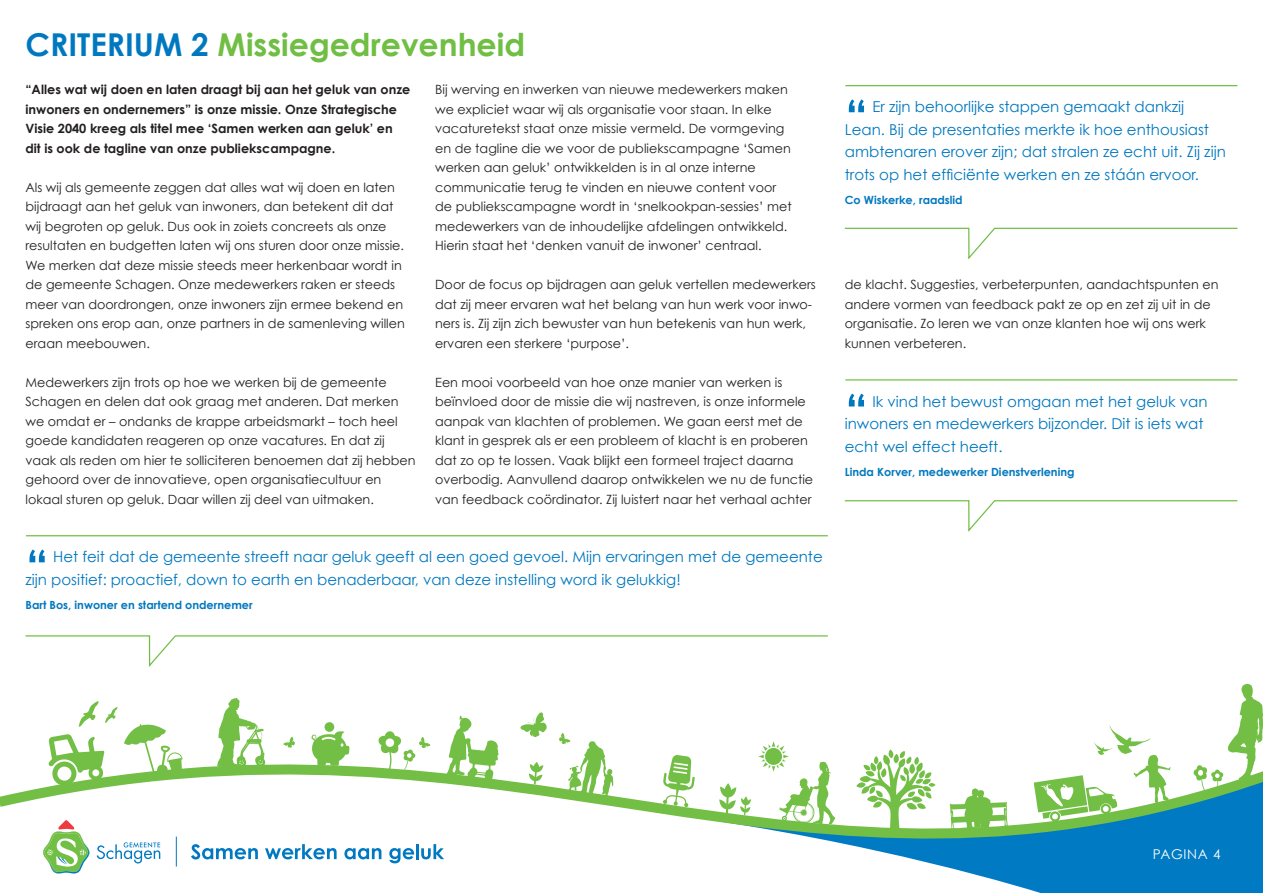
<style>
.page{position:relative;width:1263px;height:893px;background:#fff}
.page>*{position:absolute;margin:0;border:0;box-sizing:border-box;transform-origin:0 0}
.t1{font:700 31.5px "Century Gothic";color:#70be44}
.t2{font:15px/22.5px "Century Gothic";color:#0078bf}
.t3{font:13.5px "Century Gothic";letter-spacing:.05em;color:#fff}
.Bodycopy{font:12.75px/19.5px "Century Gothic";color:#231f20}
.Bodycopy-2{font:700 12.75px/19.5px "Century Gothic";color:#231f20}
.t4{font:700 11.25px "Century Gothic";color:#0078bf}
.s1{color:#0078bf}
</style>
<div class="page">
<svg style="left:0;top:683px;width:1263px;height:210px"></svg>
<svg style="left:1034px;top:725px;width:136px;height:97px"></svg>
<svg style="left:310px;top:722px;width:39px;height:44px"></svg>
<svg style="left:559px;top:733px;width:54px;height:64px"></svg>
<svg style="left:124px;top:722px;width:59px;height:55px"></svg>
<svg style="left:49px;top:734px;width:55px;height:53px"></svg>
<svg style="left:719px;top:783px;width:32px;height:32px"></svg>
<svg style="left:529px;top:762px;width:14px;height:22px"></svg>
<svg style="left:447px;top:716px;width:52px;height:65px"></svg>
<svg style="left:1193px;top:684px;width:70px;height:107px"></svg>
<svg style="left:663px;top:755px;width:32px;height:52px"></svg>
<svg style="left:191px;top:844px;width:67px;height:15px"></svg>
<svg style="left:265px;top:844px;width:72px;height:15px"></svg>
<svg style="left:344px;top:848px;width:37px;height:11px"></svg>
<svg style="left:389px;top:848px;width:25px;height:15px"></svg>
<hr style="left:416px;top:844px;width:3px;height:15px;background:#0079c2">
<svg style="left:421px;top:844px;width:23px;height:15px"></svg>
<svg style="left:176px;top:837px;width:1px;height:29px"></svg>
<svg style="left:97px;top:842px;width:63px;height:21px"></svg>
<svg style="left:43px;top:820px;width:46px;height:53px"></svg>
<svg style="left:29px;top:549px;width:16px;height:13px"></svg>
<svg style="left:25px;top:635px;width:803px;height:32px"></svg>
<svg style="left:844px;top:227px;width:394px;height:33px"></svg>
<svg style="left:844px;top:500px;width:394px;height:32px"></svg>
<hr style="left:26px;top:535px;width:802px;height:1px;background:#70be44">
<svg style="left:849px;top:99px;width:15px;height:13px"></svg>
<svg style="left:849px;top:394px;width:15px;height:12px"></svg>
<hr style="left:845px;top:85px;width:392px;height:1px;background:#70be44">
<hr style="left:845px;top:379px;width:392px;height:2px;background:#70be44">
<p class="t1" style="left:26px;top:24px;width:501px"><span class="s1">CRITERIUM 2</span> Missiegedrevenheid</p>
<p class="Bodycopy-2" style="left:26px;top:79px;width:386px">“Alles wat wij doen en laten draagt bij aan het geluk van onze inwoners en ondernemers” is onze missie. Onze Strategische Visie 2040 kreeg als titel mee ‘Samen werken aan geluk’ en dit is ook de tagline van onze publiekscampagne.</p>
<p class="Bodycopy" style="left:26px;top:177px;width:381px">Als wij als gemeente zeggen dat alles wat wij doen en laten bijdraagt aan het geluk van inwoners, dan betekent dit dat wij begroten op geluk. Dus ook in zoiets concreets als onze resultaten en budgetten laten wij ons sturen door onze missie.<br>We merken dat deze missie steeds meer herkenbaar wordt in de gemeente Schagen. Onze medewerkers raken er steeds meer van doordrongen, onze inwoners zijn ermee bekend en spreken ons erop aan, onze partners in de samenleving willen eraan meebouwen.</p>
<p class="Bodycopy" style="left:26px;top:372px;width:392px">Medewerkers zijn trots op hoe we werken bij de gemeente Schagen en delen dat ook graag met anderen. Dat merken we omdat er – ondanks de krappe arbeidsmarkt – toch heel goede kandidaten reageren op onze vacatures. En dat zij vaak als reden om hier te solliciteren benoemen dat zij hebben gehoord over de innovatieve, open organisatiecultuur en lokaal sturen op geluk. Daar willen zij deel van uitmaken.</p>
<p class="Bodycopy" style="left:435px;top:80px;width:358px">Bij werving en inwerken van nieuwe medewerkers maken we expliciet waar wij als organisatie voor staan. In elke vacaturetekst staat onze missie vermeld. De vormgeving en de tagline die we voor de publiekscampagne ‘Samen werken aan geluk’ ontwikkelden is in al onze interne communicatie terug te vinden en nieuwe content voor de publiekscampagne wordt in ‘snelkookpan-sessies’ met medewerkers van de inhoudelijke afdelingen ontwikkeld.<br>Hierin staat het ‘denken vanuit de inwoner’ centraal.</p>
<p class="Bodycopy" style="left:435px;top:275px;width:382px">Door de focus op bijdragen aan geluk vertellen medewerkers dat zij meer ervaren wat het belang van hun werk voor inwo&shy;ners is. Zij zijn zich bewuster van hun betekenis van hun werk, ervaren een sterkere ‘purpose’.</p>
<p class="Bodycopy" style="left:435px;top:372px;width:379px">Een mooi voorbeeld van hoe onze manier van werken is beïnvloed door de missie die wij nastreven, is onze informele aanpak van klachten of problemen. We gaan eerst met de klant in gesprek als er een probleem of klacht is en proberen dat zo op te lossen. Vaak blijkt een formeel traject daarna overbodig. Aanvullend daarop ontwikkelen we nu de functie van feedback coördinator. Zij luistert naar het verhaal achter</p>
<p class="t2" style="left:26px;top:545px;width:799px;text-indent:28px">Het feit dat de gemeente streeft naar geluk geeft al een goed gevoel. Mijn ervaringen met de gemeente zijn positief: proactief, down to earth en benaderbaar, van deze instelling word ik gelukkig!</p>
<p class="t4" style="left:26px;top:598px;width:229px">Bart Bos, inwoner en startend ondernemer</p>
<p class="t2" style="left:845px;top:95px;width:383px;text-indent:28px">Er zijn behoorlijke stappen gemaakt dankzij Lean. Bij de presentaties merkte ik hoe enthousiast ambtenaren erover zijn; dat stralen ze echt uit. Zij zijn trots op het efficiënte werken en ze stáán ervoor.</p>
<p class="t4" style="left:845px;top:193px;width:119px">Co Wiskerke, raadslid</p>
<p class="Bodycopy" style="left:845px;top:275px;width:375px">de klacht. Suggesties, verbeterpunten, aandachtspunten en andere vormen van feedback pakt ze op en zet zij uit in de organisatie. Zo leren we van onze klanten hoe wij ons werk kunnen verbeteren.</p>
<p class="t2" style="left:845px;top:390px;width:364px;text-indent:28px">Ik vind het bewust omgaan met het geluk van inwoners en medewerkers bijzonder. Dit is iets wat echt wel effect heeft.</p>
<p class="t4" style="left:845px;top:464px;width:231px">Linda Korver, medewerker Dienstverlening</p>
<p class="t3" style="left:1153px;top:846px;width:69px">PAGINA 4</p>
</div>
